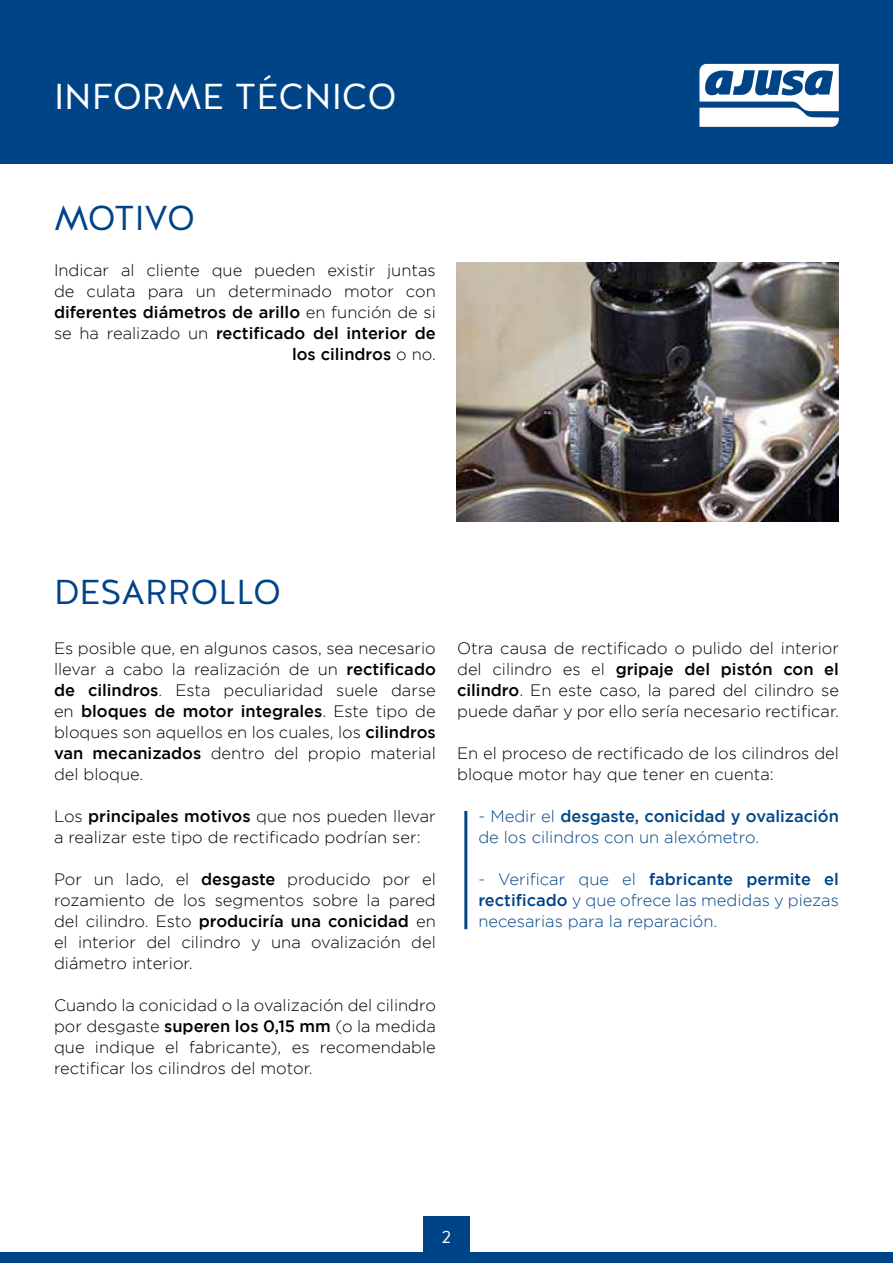
<style>
.page{position:relative;width:893px;height:1263px;background:#fff}
.page>*{position:absolute;margin:0;border:0;box-sizing:border-box;transform-origin:0 0}
.t1{font:36px "Halis GR";color:#fff}
.t2{font:34.5px "Halis GR";color:#048}
.t3{font:18px "Halis GR";color:#fff}
.t4{font:300 16.5px/21px "Gotham";color:#000;text-align:justify}
.t5{font:300 16.5px/21px "Gotham";color:#048}
.s1{font-weight:500}
</style>
<div class="page">
<div style="left:0;top:0;width:893px;height:163px;background:#048"></div>
<svg style="left:699px;top:64px;width:140px;height:63px"></svg>
<div style="left:0;top:1252px;width:893px;height:11px;background:#048"></div>
<div style="left:423px;top:1216px;width:47px;height:46px;background:#048"></div>
<img style="left:457px;top:262px;width:382px;height:260px">
<hr style="left:464px;top:811px;width:3px;height:118px;background:#048">
<h1 class="t1" style="left:54px;top:73px;width:344px">INFORME TÉCNICO</h1>
<h2 class="t2" style="left:54px;top:196px;width:143px">MOTIVO</h2>
<p class="t4" style="left:54px;top:259px;width:383px;text-align:right">Indicar al cliente que pueden existir juntas de culata para un determinado motor con <span class="s1">diferentes diámetros de arillo</span> en función de si se ha realizado un <span class="s1">rectificado del interior de los cilindros</span> o no.</p>
<h2 class="t2" style="left:54px;top:570px;width:229px">DESARROLLO</h2>
<p class="t4" style="left:54px;top:637px;width:383px">Es posible que, en algunos casos, sea necesario llevar a cabo la realización de un <span class="s1">rectificado de cilindros</span>. Esta peculiaridad suele darse en <span class="s1">bloques de motor integrales</span>. Este tipo de bloques son aquellos en los cuales, los <span class="s1">cilindros van mecanizados</span> dentro del propio material del bloque.</p>
<p class="t4" style="left:54px;top:806px;width:383px">Los <span class="s1">principales motivos</span> que nos pueden llevar a realizar este tipo de rectificado podrían ser:</p>
<p class="t4" style="left:54px;top:869px;width:383px">Por un lado, el <span class="s1">desgaste</span> producido por el rozamiento de los segmentos sobre la pared del cilindro. Esto <span class="s1">produciría una conicidad</span> en el interior del cilindro y una ovalización del diámetro interior.</p>
<p class="t4" style="left:54px;top:995px;width:383px">Cuando la conicidad o la ovalización del cilindro por desgaste <span class="s1">superen los 0,15 mm</span> (o la medida que indique el fabricante), es recomendable rectificar los cilindros del motor.</p>
<p class="t4" style="left:457px;top:638px;width:383px">Otra causa de rectificado o pulido del interior del cilindro es el <span class="s1">gripaje del pistón con el cilindro</span>. En este caso, la pared del cilindro se puede dañar y por ello sería necesario rectificar.</p>
<p class="t4" style="left:457px;top:743px;width:383px">En el proceso de rectificado de los cilindros del bloque motor hay que tener en cuenta:</p>
<p class="t5" style="left:478px;top:806px;width:362px">- Medir el <span class="s1">desgaste, conicidad y ovalización </span>de los cilindros con un alexómetro.</p>
<p class="t5" style="left:478px;top:869px;width:362px;text-align:justify">- Verificar que el <span class="s1">fabricante permite el rectificado</span> y que ofrece las medidas y piezas necesarias para la reparación.</p>
<p class="t3" style="left:442px;top:1225px;width:11px">2</p>
</div>
